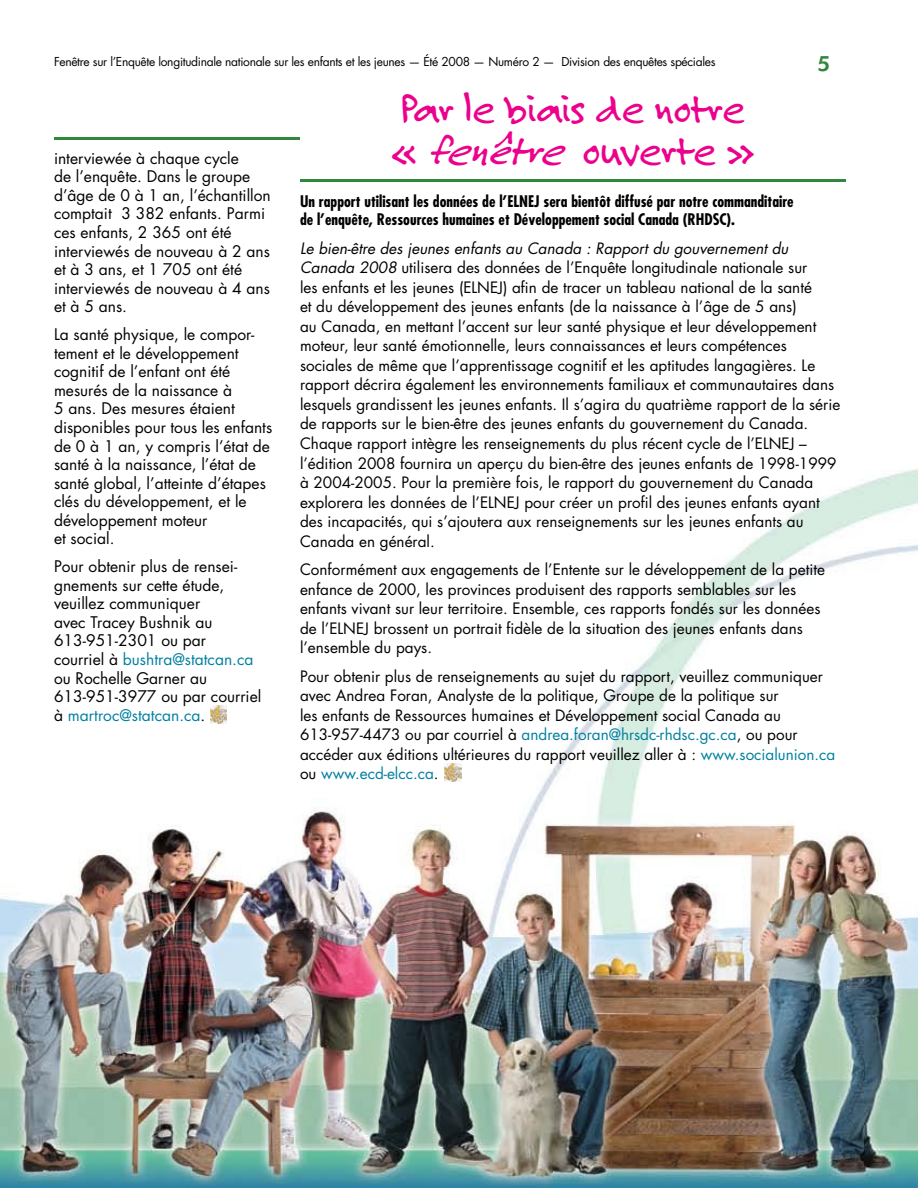
<style>
.page{position:relative;width:918px;height:1188px;background:#fff}
.page>*{position:absolute;margin:0;border:0;box-sizing:border-box;transform-origin:0 0}
.t1{font:45px/42px "Felt Tip Roman";letter-spacing:-.025em;color:#ec008c}
.t2{font:800 21px "Futura BT";color:#2f883b}
.t3{font:15.6px/18.6px "Futura";color:#000}
.t4{font:700 condensed 15.6px/18.6px "Futura";color:#000}
.t5{font:15.3px/19.5px "Futura";color:#000}
.t6{font:12px "Futura";letter-spacing:-.025em;color:#000}
.s1{color:#0080a1}
.s2{font-style:italic}
</style>
<div class="page">
<img style="left:0;top:139px;width:918px;height:1049px">
<img style="left:210px;top:706px;width:17px;height:18px">
<svg style="left:210px;top:705px;width:17px;height:1px"></svg>
<hr style="left:300px;top:179px;width:546px;height:2px;background:#2f883b">
<img style="left:444px;top:764px;width:17px;height:18px">
<svg style="left:444px;top:763px;width:17px;height:1px"></svg>
<hr style="left:54px;top:137px;width:246px;height:2px;background:#2f883b">
<p class="t6" style="left:54px;top:54px;width:663px">Fenêtre sur l’Enquête longitudinale nationale sur les enfants et les jeunes — Été 2008 — Numéro 2 — Division des enquêtes spéciales</p>
<h2 class="t2" style="left:818px;top:51px;width:14px">5</h2>
<p class="t3" style="left:54px;top:149px;width:218px">interviewée à chaque cycle<br>de l’enquête. Dans le groupe d’âge de 0 à 1 an, l’échantillon comptait 3 382 enfants. Parmi ces enfants, 2 365 ont été interviewés de nouveau à 2 ans et à 3 ans, et 1 705 ont été interviewés de nouveau à 4 ans et à 5 ans.</p>
<p class="t3" style="left:54px;top:325px;width:220px">La santé physique, le compor&shy;tement et le développement cognitif de l’enfant ont été mesurés de la naissance à<br>5 ans. Des mesures étaient disponibles pour tous les enfants de 0 à 1 an, y compris l’état de santé à la naissance, l’état de santé global, l’atteinte d’étapes clés du développement, et le développement moteur<br>et social.</p>
<p class="t3" style="left:54px;top:557px;width:209px">Pour obtenir plus de rensei&shy;gnements sur cette étude, veuillez communiquer<br>avec Tracey Bushnik au<br>613-951-2301 ou par<br>courriel à <span class="s1">bushtra@statcan.ca </span>ou Rochelle Garner au<br>613-951-3977 ou par courriel à <span class="s1">martroc@statcan.ca</span>.</p>
<h1 class="t1" style="left:391px;top:87px;width:366px">Par le biais de notre « <span class="s2">fenêtre</span>o uv e r t e »</h1>
<p class="t4" style="left:300px;top:192px;width:495px">Un rapport utilisant les données de l’ELNEJ sera bientôt diffusé par notre commanditaire de l’enquête, Ressources humaines et Développement social Canada (RHDSC).</p>
<p class="t5" style="left:300px;top:239px;width:542px"><span class="s2">Le bien-être des jeunes enfants au Canada : Rapport du gouvernement du Canada 2008</span> utilisera des données de l’Enquête longitudinale nationale sur<br>les enfants et les jeunes (ELNEJ) afin de tracer un tableau national de la santé<br>et du développement des jeunes enfants (de la naissance à l’âge de 5 ans)<br>au Canada, en mettant l’accent sur leur santé physique et leur développement moteur, leur santé émotionnelle, leurs connaissances et leurs compétences sociales de même que l’apprentissage cognitif et les aptitudes langagières. Le rapport décrira également les environnements familiaux et communautaires dans lesquels grandissent les jeunes enfants. Il s’agira du quatrième rapport de la série de rapports sur le bien-être des jeunes enfants du gouvernement du Canada.<br>Chaque rapport intègre les renseignements du plus récent cycle de l’ELNEJ – l’édition 2008 fournira un aperçu du bien-être des jeunes enfants de 1998-1999 à 2004-2005. Pour la première fois, le rapport du gouvernement du Canada explorera les données de l’ELNEJ pour créer un profil des jeunes enfants ayant des incapacités, qui s’ajoutera aux renseignements sur les jeunes enfants au Canada en général.</p>
<p class="t5" style="left:300px;top:560px;width:527px">Conformément aux engagements de l’Entente sur le développement de la petite enfance de 2000, les provinces produisent des rapports semblables sur les enfants vivant sur leur territoire. Ensemble, ces rapports fondés sur les données de l’ELNEJ brossent un portrait fidèle de la situation des jeunes enfants dans l’ensemble du pays.</p>
<p class="t5" style="left:300px;top:666px;width:537px">Pour obtenir plus de renseignements au sujet du rapport, veuillez communiquer avec Andrea Foran, Analyste de la politique, Groupe de la politique sur<br>les enfants de Ressources humaines et Développement social Canada au 613-957-4473 ou par courriel à <span class="s1">andrea.foran@hrsdc-rhdsc.gc.ca</span>, ou pour accéder aux éditions ultérieures du rapport veuillez aller à : <span class="s1">www.socialunion.ca </span>ou <span class="s1">www.ecd-elcc.ca</span>.</p>
</div>
